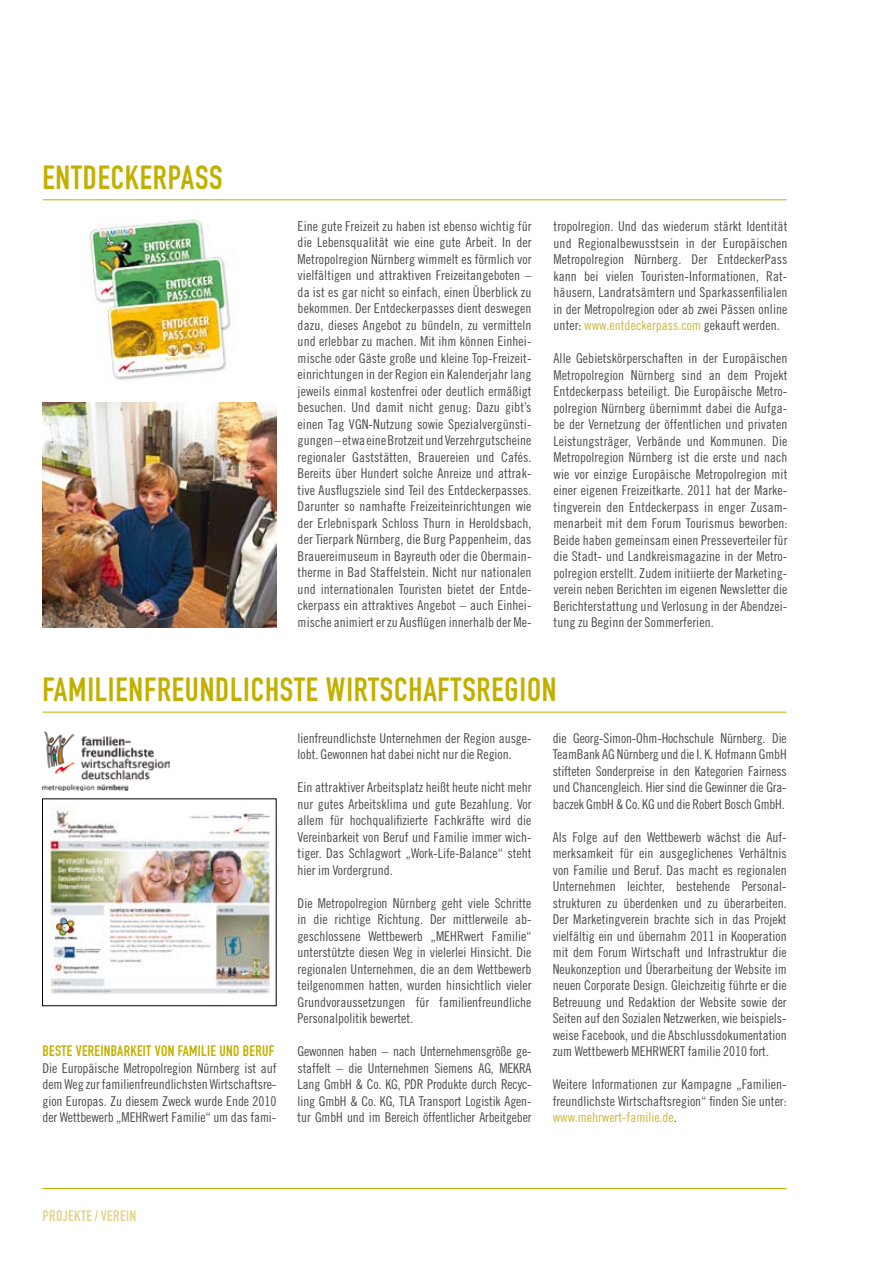
<style>
.page{position:relative;width:893px;height:1263px;background:#fff}
.page>*{position:absolute;margin:0;border:0;box-sizing:border-box;transform-origin:0 0}
.t1{font:33px "DIN Engschrift LT";letter-spacing:.025em;color:#c2b000}
.t2{font:15px "DIN Engschrift LT";letter-spacing:.02em;color:#c2b000}
.t3{font:15px "DIN Engschrift LT";letter-spacing:.025em;color:#e0d58e}
.t4{font:13.5px/16.5px "Trade Gothic LT Cond Eighteen";color:#4b4b4d;text-align:justify}
.s1{color:#cbb936}
</style>
<div class="page">
<img style="left:43px;top:731px;width:127px;height:59px">
<img style="left:89px;top:216px;width:146px;height:164px">
<img style="left:49px;top:804px;width:228px;height:197px">
<img style="left:43px;top:403px;width:233px;height:224px">
<hr style="left:43px;top:1188px;width:744px;height:1px;background:#c2b000">
<hr style="left:43px;top:712px;width:744px;height:1px;background:#c2b000">
<hr style="left:43px;top:199px;width:744px;height:1px;background:#c2b000">
<h1 class="t1" style="left:43px;top:158px;width:182px">ENTDECKERPASS</h1>
<p class="t4" style="left:298px;top:218px;width:235px">Eine gute Freizeit zu haben ist ebenso wichtig für die Lebensqualität wie eine gute Arbeit. In der Metropolregion Nürnberg wimmelt es förmlich vor vielfältigen und attraktiven Freizeitangeboten – da ist es gar nicht so einfach, einen Überblick zu bekommen. Der Entdeckerpasses dient deswegen dazu, dieses Angebot zu bündeln, zu vermitteln und erlebbar zu machen. Mit ihm können Einhei&shy;mische oder Gäste große und kleine Top-Freizeit&shy;einrichtungen in der Region ein Kalenderjahr lang jeweils einmal kostenfrei oder deutlich ermäßigt besuchen. Und damit nicht genug: Dazu gibt’s einen Tag VGN-Nutzung sowie Spezialvergünsti&shy;gungen – etwa eine Brotzeit und Verzehrgutscheine regionaler Gaststätten, Brauereien und Cafés.<br>Bereits über Hundert solche Anreize und attrak&shy;tive Ausflugsziele sind Teil des Entdeckerpasses.<br>Darunter so namhafte Freizeiteinrichtungen wie der Erlebnispark Schloss Thurn in Heroldsbach, der Tierpark Nürnberg, die Burg Pappenheim, das Brauereimuseum in Bayreuth oder die Obermain&shy;therme in Bad Staffelstein. Nicht nur nationalen und internationalen Touristen bietet der Entde&shy;ckerpass ein attraktives Angebot – auch Einhei&shy;mische animiert er zu Ausflügen innerhalb der Me-</p>
<p class="t4" style="left:554px;top:218px;width:235px">tropolregion. Und das wiederum stärkt Identität und Regionalbewusstsein in der Europäischen Metropolregion Nürnberg. Der EntdeckerPass kann bei vielen Touristen-Informationen, Rat&shy;häusern, Landratsämtern und Sparkassenfilialen in der Metropolregion oder ab zwei Pässen online unter: <span class="s1">www.entdeckerpass.com</span> gekauft werden.</p>
<p class="t4" style="left:554px;top:350px;width:235px">Alle Gebietskörperschaften in der Europäischen Metropolregion Nürnberg sind an dem Projekt Entdeckerpass beteiligt. Die Europäische Metro&shy;polregion Nürnberg übernimmt dabei die Aufga&shy;be der Vernetzung der öffentlichen und privaten Leistungsträger, Verbände und Kommunen. Die Metropolregion Nürnberg ist die erste und nach wie vor einzige Europäische Metropolregion mit einer eigenen Freizeitkarte. 2011 hat der Marke&shy;tingverein den Entdeckerpass in enger Zusam&shy;menarbeit mit dem Forum Tourismus beworben:<br>Beide haben gemeinsam einen Presseverteiler für die Stadt- und Landkreismagazine in der Metro&shy;polregion erstellt. Zudem initiierte der Marketing&shy;verein neben Berichten im eigenen Newsletter die Berichterstattung und Verlosung in der Abendzei&shy;tung zu Beginn der Sommerferien.</p>
<h1 class="t1" style="left:43px;top:670px;width:513px">FAMILIENFREUNDLICHSTE WIRTSCHAFTSREGION</h1>
<p class="t4" style="left:553px;top:729px;width:235px">die Georg-Simon-Ohm-Hochschule Nürnberg. Die TeamBank AG Nürnberg und die I. K. Hofmann GmbH stifteten Sonderpreise in den Kategorien Fairness und Chancengleich. Hier sind die Gewinner die Gra&shy;baczek GmbH &amp; Co. KG und die Robert Bosch GmbH.</p>
<p class="t4" style="left:553px;top:828px;width:235px">Als Folge auf den Wettbewerb wächst die Auf&shy;merksamkeit für ein ausgeglichenes Verhältnis von Familie und Beruf. Das macht es regionalen Unternehmen leichter, bestehende Personal&shy;strukturen zu überdenken und zu überarbeiten.<br>Der Marketingverein brachte sich in das Projekt vielfältig ein und übernahm 2011 in Kooperation mit dem Forum Wirtschaft und Infrastruktur die Neukonzeption und Überarbeitung der Website im neuen Corporate Design. Gleichzeitig führte er die Betreuung und Redaktion der Website sowie der Seiten auf den Sozialen Netzwerken, wie beispiels&shy;weise Facebook, und die Abschlussdokumentation zum Wettbewerb MEHRWERT familie 2010 fort.</p>
<p class="t4" style="left:553px;top:1076px;width:235px">Weitere Informationen zur Kampagne „Familien&shy;freundlichste Wirtschaftsregion“ finden Sie unter: <span class="s1">www.mehrwert-familie.de</span>.</p>
<p class="t4" style="left:298px;top:729px;width:235px">lienfreundlichste Unternehmen der Region ausge&shy;lobt. Gewonnen hat dabei nicht nur die Region.</p>
<p class="t4" style="left:298px;top:779px;width:235px">Ein attraktiver Arbeitsplatz heißt heute nicht mehr nur gutes Arbeitsklima und gute Bezahlung. Vor allem für hochqualifizierte Fachkräfte wird die Vereinbarkeit von Beruf und Familie immer wich&shy;tiger. Das Schlagwort „Work-Life-Balance“ steht hier im Vordergrund.</p>
<p class="t4" style="left:298px;top:894px;width:235px">Die Metropolregion Nürnberg geht viele Schritte in die richtige Richtung. Der mittlerweile ab&shy;geschlossene Wettbewerb „MEHRwert Familie“ unterstützte diesen Weg in vielerlei Hinsicht. Die regionalen Unternehmen, die an dem Wettbewerb teilgenommen hatten, wurden hinsichtlich vieler Grundvoraussetzungen für familienfreundliche Personalpolitik bewertet.</p>
<p class="t4" style="left:298px;top:1043px;width:235px">Gewonnen haben – nach Unternehmensgröße ge&shy;staffelt – die Unternehmen Siemens AG, MEKRA Lang GmbH &amp; Co. KG, PDR Produkte durch Recyc&shy;ling GmbH &amp; Co. KG, TLA Transport Logistik Agen&shy;tur GmbH und im Bereich öffentlicher Arbeitgeber</p>
<p class="t2" style="left:43px;top:1041px;width:232px">BESTE VEREINBARKEIT VON FAMILIE UND BERUF</p>
<p class="t4" style="left:43px;top:1059px;width:235px">Die Europäische Metropolregion Nürnberg ist auf dem Weg zur familienfreundlichsten Wirtschaftsre&shy;gion Europas. Zu diesem Zweck wurde Ende 2010 der Wettbewerb „MEHRwert Familie“ um das fami-</p>
<p class="t3" style="left:43px;top:1207px;width:94px">PROJEKTE/ VEREIN</p>
</div>
